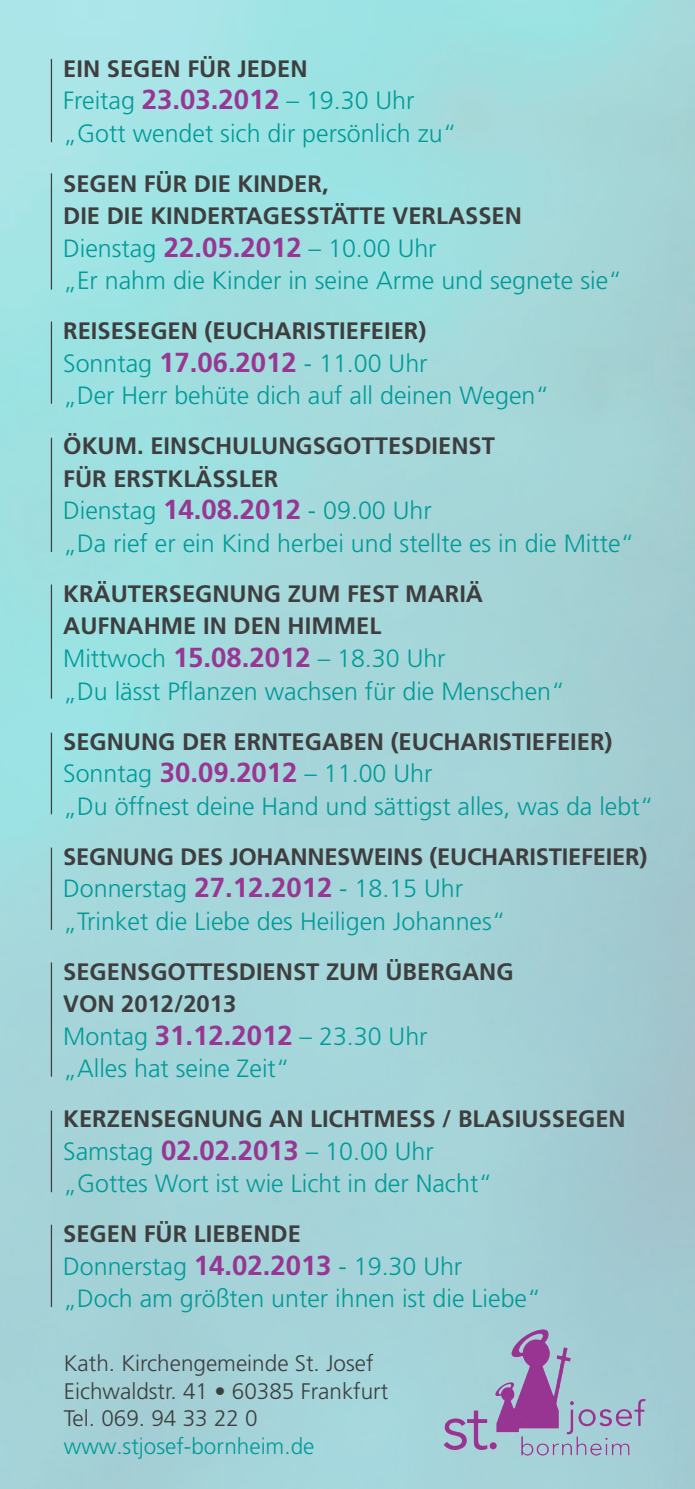
<style>
.page{position:relative;width:695px;height:1489px;background:#fff}
.page>*{position:absolute;margin:0;border:0;box-sizing:border-box;transform-origin:0 0}
.t1{font:300 25px/32.5px "Frutiger LT Pro";color:#009b99}
.t2{font:700 23.75px/32.5px "Frutiger LT Pro";color:#3e3e3f}
.t3{font:300 22.5px/27.5px "Frutiger LT Pro";color:#3e3e3f}
.t4{font:300 22.5px "Frutiger LT Pro";color:#009b99}
.s1{font-weight:700;font-size:27.5px;color:#983693}
</style>
<div class="page">
<img style="left:0;top:0;width:694px;height:1488px">
<hr style="left:51px;top:59px;width:1px;height:83px;background:#3e3e3f">
<hr style="left:51px;top:173px;width:1px;height:116px;background:#3e3e3f">
<hr style="left:51px;top:321px;width:1px;height:83px;background:#3e3e3f">
<hr style="left:51px;top:438px;width:1px;height:114px;background:#3e3e3f">
<hr style="left:51px;top:584px;width:1px;height:114px;background:#3e3e3f">
<hr style="left:51px;top:732px;width:1px;height:82px;background:#3e3e3f">
<hr style="left:51px;top:847px;width:1px;height:82px;background:#3e3e3f">
<hr style="left:51px;top:962px;width:1px;height:114px;background:#3e3e3f">
<hr style="left:51px;top:1110px;width:1px;height:82px;background:#3e3e3f">
<hr style="left:51px;top:1224px;width:1px;height:82px;background:#3e3e3f">
<img style="left:443px;top:1329px;width:202px;height:126px">
<p class="t2" style="left:63px;top:52px;width:13px">EIN</p>
<p class="t2" style="left:107px;top:52px;width:29px">SEGEN</p>
<p class="t2" style="left:187px;top:52px;width:105px">FÜR JEDEN</p>
<p class="t1" style="left:63px;top:84px;width:395px">Freitag <span class="s1">23.03.2012</span> – 19.30 Uhr „Gott wendet sich dir persönlich zu“</p>
<p class="t2" style="left:63px;top:167px;width:460px">SEGEN FÜR DIE KINDER,<br>DIE DIE KINDERTAGESSTÄTTE VERLASSEN</p>
<p class="t1" style="left:63px;top:232px;width:560px">Dienstag <span class="s1">22.05.2012</span> – 10.00 Uhr<br>„Er nahm die Kinder in seine Arme und segnete sie“</p>
<p class="t2" style="left:63px;top:315px;width:364px">REISESEGEN (EUCHARISTIEFEIER)</p>
<p class="t1" style="left:63px;top:347px;width:487px">Sonntag <span class="s1">17.06.2012</span> - 11.00 Uhr<br>„Der Herr behüte dich auf all deinen Wegen“</p>
<p class="t2" style="left:63px;top:430px;width:37px">ÖKUM</p>
<p class="t2" style="left:63px;top:430px;width:433px;text-indent:74px">. EINSCHU LUNGSGOTTESDIENST<br>FÜR ERSTKLÄSS LER</p>
<p class="t1" style="left:63px;top:494px;width:572px">Dienstag <span class="s1">14.08.2012</span> - 09.00 Uhr<br>„Da rief er ein Kind herbei und stellte es in die Mitte“</p>
<p class="t2" style="left:63px;top:577px;width:421px">KRÄUTERSEGNUNG ZUM FEST MARIÄ<br>AUFNAHM</p>
<p class="t2" style="left:183px;top:610px;width:199px">E IN DEN HIMMEL</p>
<p class="t1" style="left:63px;top:642px;width:503px">Mittwoch <span class="s1">15.08.2012</span> – 18.30 Uhr<br>„Du lässt Pflanzen wachsen für die Menschen“</p>
<p class="t2" style="left:63px;top:725px;width:550px">SEGNUNG DER ERNTEGABEN (EUCHARISTIEFEIER)</p>
<p class="t1" style="left:63px;top:757px;width:592px">Sonntag <span class="s1">30.09.2012</span> – 11.00 Uhr<br>„Du öffnest deine Hand und sättigst alles, was da lebt“</p>
<p class="t2" style="left:63px;top:840px;width:585px">SEGNUNG DES JOHANNESWEINS (EUCHARISTIEFEIER)</p>
<p class="t1" style="left:63px;top:872px;width:444px">Donnerstag <span class="s1">27.12.2012</span> - 18.15 Uhr „Trinket die Liebe des Heiligen Johannes“</p>
<p class="t2" style="left:63px;top:955px;width:452px">SEGENSGOTTESDIENST ZUM ÜBERGANG<br>VON 2012/2013</p>
<p class="t1" style="left:63px;top:1019px;width:366px">Montag <span class="s1">31.12.2012</span> – 23.30 Uhr „Alles hat seine Zeit“</p>
<p class="t2" style="left:63px;top:1102px;width:473px">KERZENSEGNUNG AN LICHTM ESS / BLASIUSS</p>
<p class="t2" style="left:565px;top:1102px;width:62px">EGEN</p>
<p class="t1" style="left:63px;top:1134px;width:430px">Samstag <span class="s1">02.02.2013</span> – 10.00 Uhr „Gottes Wort ist wie Licht in der Nacht“</p>
<p class="t2" style="left:63px;top:1217px;width:239px">SEGEN FÜR LIEBENDE</p>
<p class="t1" style="left:63px;top:1249px;width:479px">Donnerstag <span class="s1">14.02.2013</span> - 19.30 Uhr<br>„Doch am größten unter ihnen ist die Liebe“</p>
<p class="t3" style="left:64px;top:1349px;width:326px">Kath. Kirchengemeinde St. Josef<br>Eichwaldstr. 41 • 60385 Frankfurt<br>Tel. 069. 94 33 22 0</p>
<p class="t4" style="left:64px;top:1432px;width:252px">www.stjosef-bornheim.de</p>
</div>
